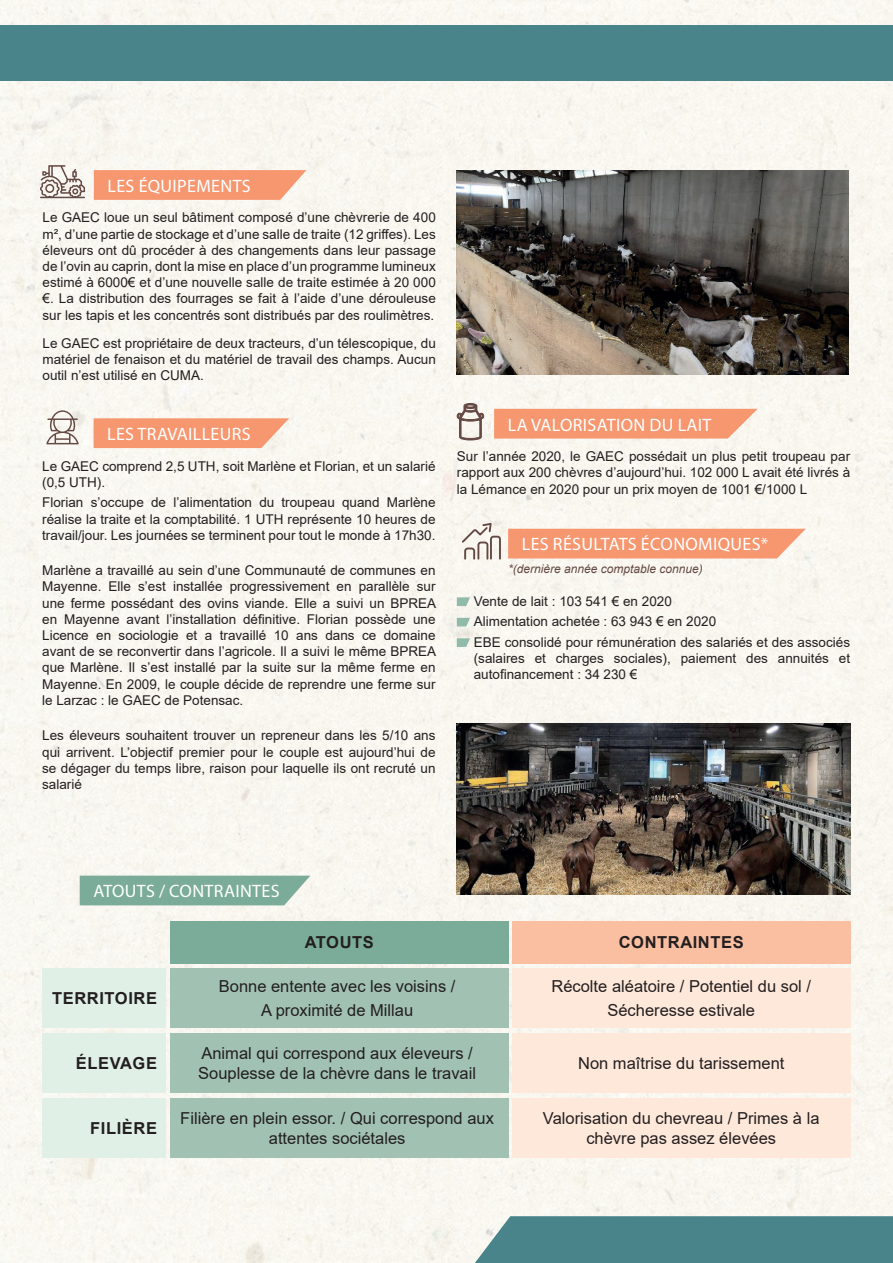
<style>
.page{position:relative;width:893px;height:1263px;background:#f9f7f0}
.page>*{position:absolute;margin:0;border:0;box-sizing:border-box;transform-origin:0 0}
.t1{font:18px "Myriad Pro";letter-spacing:.02em;color:#fff}
.t2{font:16.5px/19.8px "Arial";color:#231f20;text-align:center}
.t3{font:700 16.5px "Arial";letter-spacing:.035em;color:#231f20}
.t4{font:13.5px/16.2px "Arial";color:#231f20;text-align:justify}
.t5{font:italic 12px "Arial";color:#644843}
</style>
<div class="page">
<div style="left:0;top:26px;width:893px;height:55px;background:#49848b"></div>
<div style="left:475px;top:1216px;width:418px;height:47px;background:#49848b"></div>
<svg style="left:94px;top:170px;width:212px;height:30px;background:#f79d78"></svg>
<div style="left:80px;top:876px;width:230px;height:29px;background:#7bac99"></div>
<div style="left:508px;top:529px;width:298px;height:29px;background:#f79770"></div>
<svg style="left:457px;top:597px;width:13px;height:9px"></svg>
<svg style="left:457px;top:618px;width:13px;height:8px"></svg>
<svg style="left:457px;top:638px;width:13px;height:9px"></svg>
<div style="left:170px;top:921px;width:338px;height:42px;background:#7bac99"></div>
<div style="left:512px;top:921px;width:338px;height:42px;background:#fabea1"></div>
<div style="left:170px;top:969px;width:338px;height:59px;background:#a1c1b2"></div>
<div style="left:170px;top:1033px;width:338px;height:60px;background:#a1c1b2"></div>
<div style="left:170px;top:1098px;width:338px;height:60px;background:#a1c1b2"></div>
<div style="left:43px;top:969px;width:123px;height:59px;background:#e0f0e7"></div>
<div style="left:43px;top:1033px;width:123px;height:60px;background:#e0f0e7"></div>
<div style="left:43px;top:1098px;width:123px;height:60px;background:#e0f0e7"></div>
<div style="left:512px;top:969px;width:338px;height:59px;background:#fee8da"></div>
<div style="left:512px;top:1033px;width:338px;height:60px;background:#fee8da"></div>
<div style="left:512px;top:1098px;width:338px;height:60px;background:#fee8da"></div>
<img style="left:457px;top:170px;width:391px;height:204px">
<img style="left:457px;top:724px;width:393px;height:170px">
<svg style="left:40px;top:165px;width:45px;height:32px"></svg>
<hr style="left:40px;top:197px;width:45px;height:1px;background:#644843">
<svg style="left:494px;top:409px;width:264px;height:30px;background:#f79d79"></svg>
<svg style="left:457px;top:403px;width:27px;height:37px"></svg>
<svg style="left:94px;top:418px;width:195px;height:30px;background:#f69e79"></svg>
<svg style="left:46px;top:410px;width:33px;height:34px"></svg>
<svg style="left:460px;top:522px;width:42px;height:39px"></svg>
<h1 class="t1" style="left:108px;top:177px;width:145px">LES ÉQUIPEMENTS</h1>
<p class="t4" style="left:43px;top:211px;width:395px">Le GAEC loue un seul bâtiment composé d’une chèvrerie de 400 m², d’une partie de stockage et d’une salle de traite (12 griffes). Les éleveurs ont dû procéder à des changements dans leur passage de l’ovin au caprin, dont la mise en place d’un programme lumineux estimé à 6000€ et d’une nouvelle salle de traite estimée à 20 000 €. La distribution des fourrages se fait à l’aide d’une dérouleuse sur les tapis et les concentrés sont distribués par des roulimètres.</p>
<p class="t4" style="left:43px;top:336px;width:395px">Le GAEC est propriétaire de deux tracteurs, d’un télescopique, du matériel de fenaison et du matériel de travail des champs. Aucun outil n’est utilisé en CUMA.</p>
<h1 class="t1" style="left:107px;top:425px;width:145px">LES TRAVAILLEURS</h1>
<p class="t4" style="left:42px;top:458px;width:395px">Le GAEC comprend 2,5 UTH, soit Marlène et Florian, et un salarié (0,5 UTH).</p>
<p class="t4" style="left:42px;top:496px;width:395px">Florian s’occupe de l’alimentation du troupeau quand Marlène réalise la traite et la comptabilité. 1 UTH représente 10 heures de travail/jour. Les journées se terminent pour tout le monde à 17h30.</p>
<p class="t4" style="left:42px;top:564px;width:396px">Marlène a travaillé au sein d’une Communauté de communes en Mayenne. Elle s’est installée progressivement en parallèle sur une ferme possédant des ovins viande. Elle a suivi un BPREA en Mayenne avant l’installation définitive. Florian possède une Licence en sociologie et a travaillé 10 ans dans ce domaine avant de se reconvertir dans l’agricole. Il a suivi le même BPREA que Marlène. Il s’est installé par la suite sur la même ferme en Mayenne. En 2009, le couple décide de reprendre une ferme sur le Larzac : le GAEC de Potensac.</p>
<p class="t4" style="left:42px;top:729px;width:395px">Les éleveurs souhaitent trouver un repreneur dans les 5/10 ans qui arrivent. L’objectif premier pour le couple est aujourd’hui de se dégager du temps libre, raison pour laquelle ils ont recruté un salarié</p>
<h1 class="t1" style="left:508px;top:416px;width:205px">LA VALORISATION DU LAIT</h1>
<p class="t4" style="left:457px;top:450px;width:395px">Sur l’année 2020, le GAEC possédait un plus petit troupeau par rapport aux 200 chèvres d’aujourd’hui. 102 000 L avait été livrés à la Lémance en 2020 pour un prix moyen de 1001 €/1000 L</p>
<h1 class="t1" style="left:522px;top:535px;width:248px">LES RÉSULTATS ÉCONOMIQUES*</h1>
<p class="t5" style="left:508px;top:564px;width:196px">*(dernière année comptable connue)</p>
<p class="t4" style="left:474px;top:592px;width:378px;line-height:20.4px;text-align:left">Vente de lait : 103 541 € en 2020<br>Alimentation achetée : 63 943 € en 2020<br>EBE consolidé pour rémunération des salariés et des associés</p>
<p class="t4" style="left:474px;top:651px;width:378px">(salaires et charges sociales), paiement des annuités et autofinancement : 34 230 €</p>
<h1 class="t1" style="left:93px;top:882px;width:188px">ATOUTS / CONTRAINTES</h1>
<p class="t3" style="left:52px;top:992px;width:106px">TERRITOIRE</p>
<p class="t3" style="left:76px;top:1057px;width:83px">ÉLEVAGE</p>
<p class="t3" style="left:90px;top:1122px;width:68px">FILIÈRE</p>
<p class="t3" style="left:305px;top:936px;width:71px">ATOUTS</p>
<p class="t3" style="left:619px;top:936px;width:126px">CONTRAINTES</p>
<p class="t2" style="left:219px;top:976px;width:238px;line-height:24px">Bonne entente avec les voisins /<br>A proximité de Millau</p>
<p class="t2" style="left:198px;top:1045px;width:279px;text-align:left">Animal qui correspond aux éleveurs /<br>Souplesse de la chèvre dans le travail</p>
<p class="t2" style="left:180px;top:1108px;width:315px">Filière en plein essor. / Qui correspond aux attentes sociétales</p>
<p class="t2" style="left:551px;top:976px;width:261px;line-height:24px">Récolte aléatoire / Potentiel du sol /<br>Sécheresse estivale</p>
<p class="t2" style="left:578px;top:1053px;width:208px">Non maîtrise du tarissement</p>
<p class="t2" style="left:543px;top:1110px;width:278px">Valorisation du chevreau / Primes à la chèvre pas assez élevées</p>
</div>
